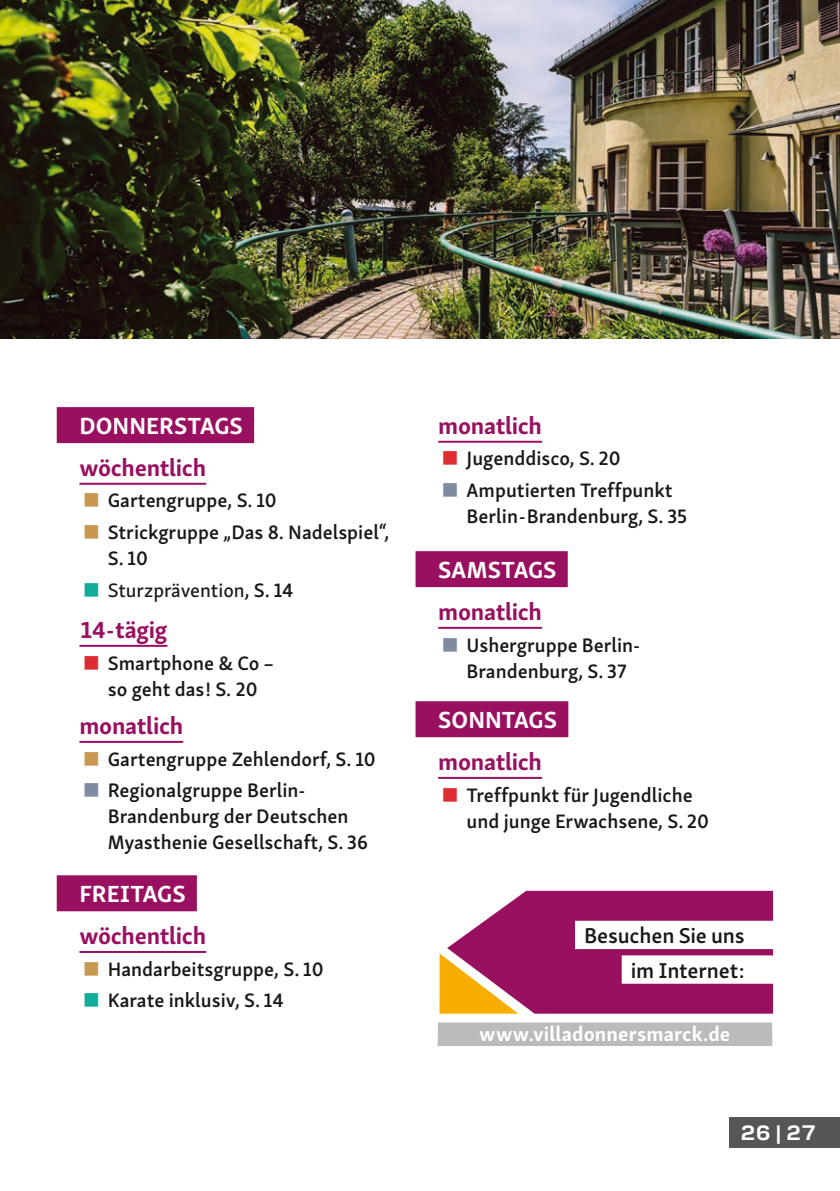
<style>
.page{position:relative;width:840px;height:1191px;background:#fff}
.page>*{position:absolute;margin:0;border:0;box-sizing:border-box;transform-origin:0 0}
.t1{font:700 24px "Skolar Sans PE";letter-spacing:-.015em;color:#991061}
.t2{font:700 24px "Skolar Sans PE";color:#fff}
.t3{font:600 22px/34.6px "Skolar Sans PE";letter-spacing:-.01em;color:#181816;text-align:right}
.t4{font:700 20.4px "Skolar Sans PE";letter-spacing:.005em;color:#fff}
.t5{font:600 20px/31.6px "Skolar Sans PE";color:#181816}
.t6{font:20px "Skolar Sans PE Me";color:#181816}
.t7{font:700 20px "Input Sans";color:#fff}
.s1{font-family:"Skolar Sans PE";font-weight:600}
</style>
<div class="page">
<div style="left:57px;top:407px;width:197px;height:36px;background:#991061"></div>
<hr style="left:79px;top:483px;width:127px;height:2px;background:#991061">
<hr style="left:79px;top:645px;width:88px;height:2px;background:#991061">
<hr style="left:79px;top:741px;width:104px;height:2px;background:#991061">
<div style="left:57px;top:875px;width:140px;height:36px;background:#991061"></div>
<hr style="left:79px;top:951px;width:127px;height:2px;background:#991061">
<hr style="left:438px;top:441px;width:103px;height:2px;background:#991061">
<div style="left:415px;top:551px;width:152px;height:36px;background:#991061"></div>
<hr style="left:438px;top:627px;width:103px;height:2px;background:#991061">
<div style="left:415px;top:701px;width:153px;height:36px;background:#991061"></div>
<hr style="left:438px;top:777px;width:103px;height:2px;background:#991061">
<img style="left:0;top:0;width:839px;height:338px">
<div style="left:729px;top:1117px;width:110px;height:30px;background:#565655"></div>
<svg style="left:439px;top:891px;width:333px;height:122px;background:#ac396d"></svg>
<div style="left:574px;top:920px;width:224px;height:29px;background:#fff"></div>
<div style="left:621px;top:955px;width:177px;height:28px;background:#fff"></div>
<div style="left:437px;top:1022px;width:335px;height:24px;background:#babbbc"></div>
<p class="t2" style="left:79px;top:406px;width:165px">DONNERSTAGS</p>
<p class="t1" style="left:79px;top:448px;width:128px">wöchentlich</p>
<p class="t5" style="left:108px;top:483px;width:283px">Gartengruppe, S. 10<br>Strickgruppe „Das 8. Nadelspiel“,</p>
<p class="t5" style="left:108px;top:541px;width:42px">S. 10</p>
<p class="t6" style="left:108px;top:574px;width:187px">Sturzprävention<span class="s1">, S. 14</span></p>
<p class="t1" style="left:79px;top:610px;width:89px">14-tägig</p>
<p class="t5" style="left:108px;top:648px;width:168px;line-height:26px">Smartphone &amp; Co – so geht das! S. 20</p>
<p class="t1" style="left:79px;top:706px;width:105px">monatlich</p>
<p class="t5" style="left:108px;top:741px;width:269px">Gartengruppe Zehlendorf, S. 10<br>Regionalgruppe Berlin-</p>
<p class="t5" style="left:108px;top:801px;width:261px;line-height:26px">Brandenburg der Deutschen<br>Myasthenie Gesellschaft, S. 36</p>
<p class="t2" style="left:79px;top:874px;width:108px">FREITAGS</p>
<p class="t1" style="left:79px;top:916px;width:128px">wöchentlich</p>
<p class="t5" style="left:108px;top:951px;width:217px">Handarbeitsgruppe, S. 10<br>Karate inklusiv, S. 14</p>
<p class="t1" style="left:438px;top:406px;width:105px">monatlich</p>
<p class="t5" style="left:466px;top:441px;width:207px">Jugenddisco, S. 20<br>Amputierten Treffpunkt</p>
<p class="t5" style="left:466px;top:499px;width:222px">Berlin-Brandenburg, S. 35</p>
<p class="t2" style="left:438px;top:550px;width:120px">SAMSTAGS</p>
<p class="t1" style="left:438px;top:592px;width:105px">monatlich</p>
<p class="t5" style="left:466px;top:630px;width:175px;line-height:26px">Ushergruppe Berlin-<br>Brandenburg, S. 37</p>
<p class="t2" style="left:438px;top:700px;width:120px">SONNTAGS</p>
<p class="t1" style="left:438px;top:742px;width:105px">monatlich</p>
<p class="t5" style="left:466px;top:780px;width:244px;line-height:26px">Treffpunkt für Jugendliche und junge Erwachsene, S. 20</p>
<p class="t3" style="left:584px;top:916px;width:162px">Besuchen Sie uns im Internet:</p>
<p class="t4" style="left:479px;top:1017px;width:252px">www.villadonnersmarck.de</p>
<p class="t7" style="left:739px;top:1114px;width:78px">26 | 27</p>
</div>
